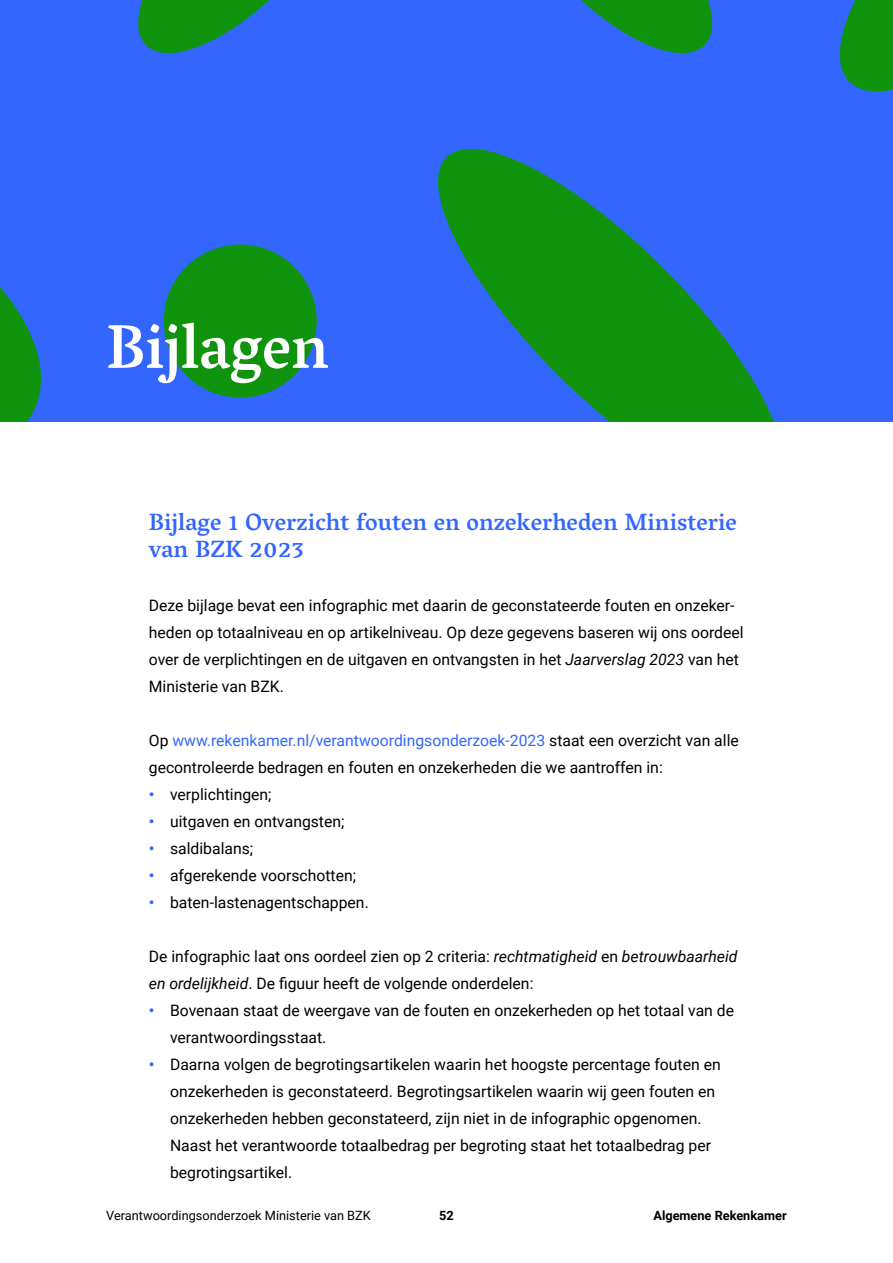
<style>
.page{position:relative;width:893px;height:1263px;background:#fff}
.page>*{position:absolute;margin:0;border:0;box-sizing:border-box;transform-origin:0 0}
._5_Kop_1_-_H2{font:500 63px "Vesper Libre";color:#fff}
._6_Kop_2_-_H3{font:500 24px/27px "Vesper Libre";color:#36f}
._0_Platte_tekst_-_P{font:15.75px/27px "Roboto";color:#000}
.t1{font:12.75px "Roboto";color:#000}
.t2{font:700 12.75px "Roboto";color:#000}
.s1{font-style:italic}
.s2{color:#36f}
.s3{font-weight:700;color:#36f}
</style>
<div class="page">
<div style="left:0;top:0;width:893px;height:422px;background:#36f"></div>
<svg style="left:438px;top:148px;width:336px;height:274px"></svg>
<div style="left:164px;top:244px;width:153px;height:154px;background:#10940d;border-radius:50%"></div>
<svg style="left:138px;top:0;width:132px;height:54px"></svg>
<svg style="left:581px;top:0;width:132px;height:54px"></svg>
<svg style="left:0;top:273px;width:181px;height:149px"></svg>
<svg style="left:839px;top:0;width:54px;height:92px;background:#148d2d"></svg>
<h2 class="_5_Kop_1_-_H2" style="left:106px;top:309px;width:224px">Bijlagen</h2>
<h3 class="_6_Kop_2_-_H3" style="left:149px;top:508px;width:590px">Bijlage 1 Overzicht fouten en onzekerheden Ministerie van BZK 2023</h3>
<p class="_0_Platte_tekst_-_P" style="left:149px;top:591px;width:596px">Deze bijlage bevat een infographic met daarin de geconstateerde fouten en onzeker&shy;heden op totaalniveau en op artikelniveau. Op deze gegevens baseren wij ons oordeel over de verplichtingen en de uitgaven en ontvangsten in het <span class="s1">Jaarverslag 2023</span> van het Ministerie van BZK.</p>
<p class="_0_Platte_tekst_-_P" style="left:149px;top:726px;width:591px">Op <span class="s2">www.rekenkamer.nl/verantwoordingsonderzoek-2023</span> staat een overzicht van alle gecontroleerde bedragen en fouten en onzekerheden die we aantroffen in:</p>
<p class="_0_Platte_tekst_-_P" style="left:149px;top:780px;width:124px"><span class="s3">•</span> verplichtingen;</p>
<p class="_0_Platte_tekst_-_P" style="left:149px;top:807px;width:197px"><span class="s3">•</span> uitgaven en ontvangsten;</p>
<p class="_0_Platte_tekst_-_P" style="left:149px;top:834px;width:106px"><span class="s3">•</span> saldibalans;</p>
<p class="_0_Platte_tekst_-_P" style="left:149px;top:861px;width:209px"><span class="s3">•</span> afgerekende voorschotten;</p>
<p class="_0_Platte_tekst_-_P" style="left:149px;top:888px;width:221px"><span class="s3">•</span> baten-lastenagentschappen.</p>
<p class="_0_Platte_tekst_-_P" style="left:149px;top:942px;width:590px">De infographic laat ons oordeel zien op 2 criteria: <span class="s1">rechtmatigheid</span> en <span class="s1">betrouwbaarheid en ordelijkheid</span>. De figuur heeft de volgende onderdelen:</p>
<p class="_0_Platte_tekst_-_P" style="left:170px;top:996px;width:565px;text-indent:-21px"><span class="s3">•</span> Bovenaan staat de weergave van de fouten en onzekerheden op het totaal van de verantwoordingsstaat.</p>
<p class="_0_Platte_tekst_-_P" style="left:170px;top:1050px;width:552px;text-indent:-21px"><span class="s3">•</span> Daarna volgen de begrotingsartikelen waarin het hoogste percentage fouten en onzekerheden is geconstateerd. Begrotingsartikelen waarin wij geen fouten en onzekerheden hebben geconstateerd, zijn niet in de infographic opgenomen.<br>Naast het verantwoorde totaalbedrag per begroting staat het totaalbedrag per begrotingsartikel.</p>
<p class="t1" style="left:106px;top:1207px;width:266px">Verantwoordingsonderzoek Ministerie van BZK</p>
<p class="t2" style="left:439px;top:1207px;width:16px">52</p>
<p class="t2" style="left:653px;top:1207px;width:135px">Algemene Rekenkamer</p>
</div>
